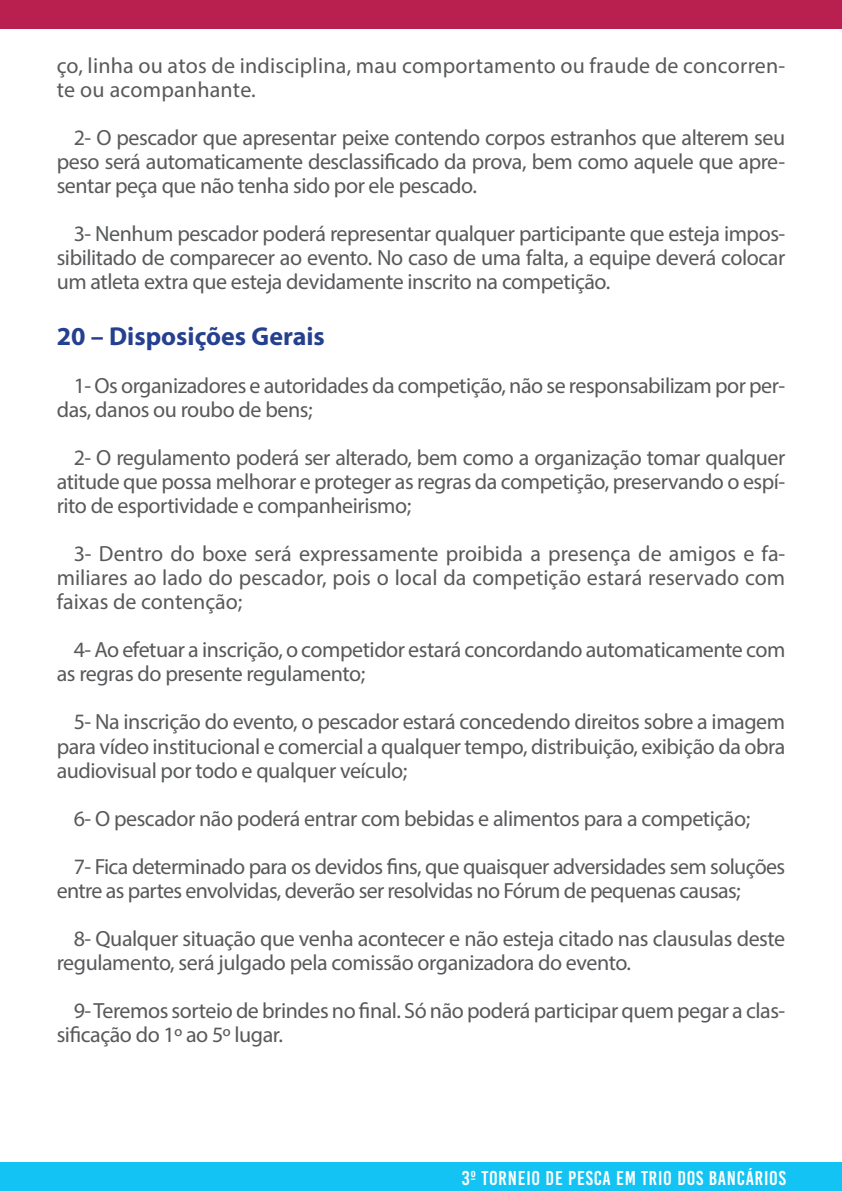
<style>
.page{position:relative;width:842px;height:1191px;background:#fff}
.page>*{position:absolute;margin:0;border:0;box-sizing:border-box;transform-origin:0 0}
.t1{font:700 26px "Myriad Pro";color:#25408f}
.t2{font:22px/24px "Myriad Pro";letter-spacing:-.02em;color:#58595b;text-align:justify}
.t3{font:22px/24px "Myriad Pro";letter-spacing:.01em;color:#58595b}
.t4{font:20px "Bebas Kai";letter-spacing:.04em;color:#fff}
</style>
<div class="page">
<div style="left:0;top:0;width:842px;height:28px;background:#b91f4f"></div>
<div style="left:0;top:1162px;width:842px;height:29px;background:#12c3f4"></div>
<p class="t3" style="left:57px;top:53px;width:730px">ço, linha ou atos de indisciplina, mau comportamento ou fraude de concorren&shy;te ou acompanhante.</p>
<p class="t2" style="left:57px;top:125px;width:730px;text-indent:17px">2- O pescador que apresentar peixe contendo corpos estranhos que alterem seu peso será automaticamente desclassificado da prova, bem como aquele que apre&shy;sentar peça que não tenha sido por ele pescado.</p>
<p class="t2" style="left:57px;top:221px;width:730px;text-indent:17px">3- Nenhum pescador poderá representar qualquer participante que esteja impos&shy;sibilitado de comparecer ao evento. No caso de uma falta, a equipe deverá colocar um atleta extra que esteja devidamente inscrito na competição.</p>
<p class="t1" style="left:57px;top:319px;width:270px">20 – Disposições Gerais</p>
<p class="t2" style="left:57px;top:373px;width:730px;text-indent:17px">1- Os organizadores e autoridades da competição, não se responsabilizam por per&shy;das, danos ou roubo de bens;</p>
<p class="t2" style="left:57px;top:445px;width:730px;text-indent:17px">2- O regulamento poderá ser alterado, bem como a organização tomar qualquer atitude que possa melhorar e proteger as regras da competição, preservando o espí&shy;rito de esportividade e companheirismo;</p>
<p class="t2" style="left:57px;top:541px;width:730px;text-indent:17px">3- Dentro do boxe será expressamente proibida a presença de amigos e fa&shy;miliares ao lado do pescador, pois o local da competição estará reservado com faixas de contenção;</p>
<p class="t2" style="left:57px;top:637px;width:730px;text-indent:17px">4- Ao efetuar a inscrição, o competidor estará concordando automaticamente com as regras do presente regulamento;</p>
<p class="t2" style="left:57px;top:709px;width:730px;text-indent:17px">5- Na inscrição do evento, o pescador estará concedendo direitos sobre a imagem para vídeo institucional e comercial a qualquer tempo, distribuição, exibição da obra audiovisual por todo e qualquer veículo;</p>
<p class="t2" style="left:74px;top:794px;width:713px;line-height:48px">6- O pescador não poderá entrar com bebidas e alimentos para a competição;<br>7- Fica determinado para os devidos fins, que quaisquer adversidades sem soluções</p>
<p class="t2" style="left:74px;top:866px;width:713px;line-height:48px;text-indent:-17px">entre as partes envolvidas, deverão ser resolvidas no Fórum de pequenas causas;<br>8- Qualquer situação que venha acontecer e não esteja citado nas clausulas deste</p>
<p class="t2" style="left:74px;top:938px;width:713px;line-height:48px;text-indent:-17px">regulamento, será julgado pela comissão organizadora do evento.<br>9- Teremos sorteio de brindes no final. Só não poderá participar quem pegar a clas-</p>
<p class="t2" style="left:57px;top:1022px;width:228px">sificação do 1º ao 5º lugar.</p>
<p class="t4" style="left:462px;top:1167px;width:326px">3º TORNEIO DE PESCA EM TRIO DOS BANCÁRIOS</p>
</div>
